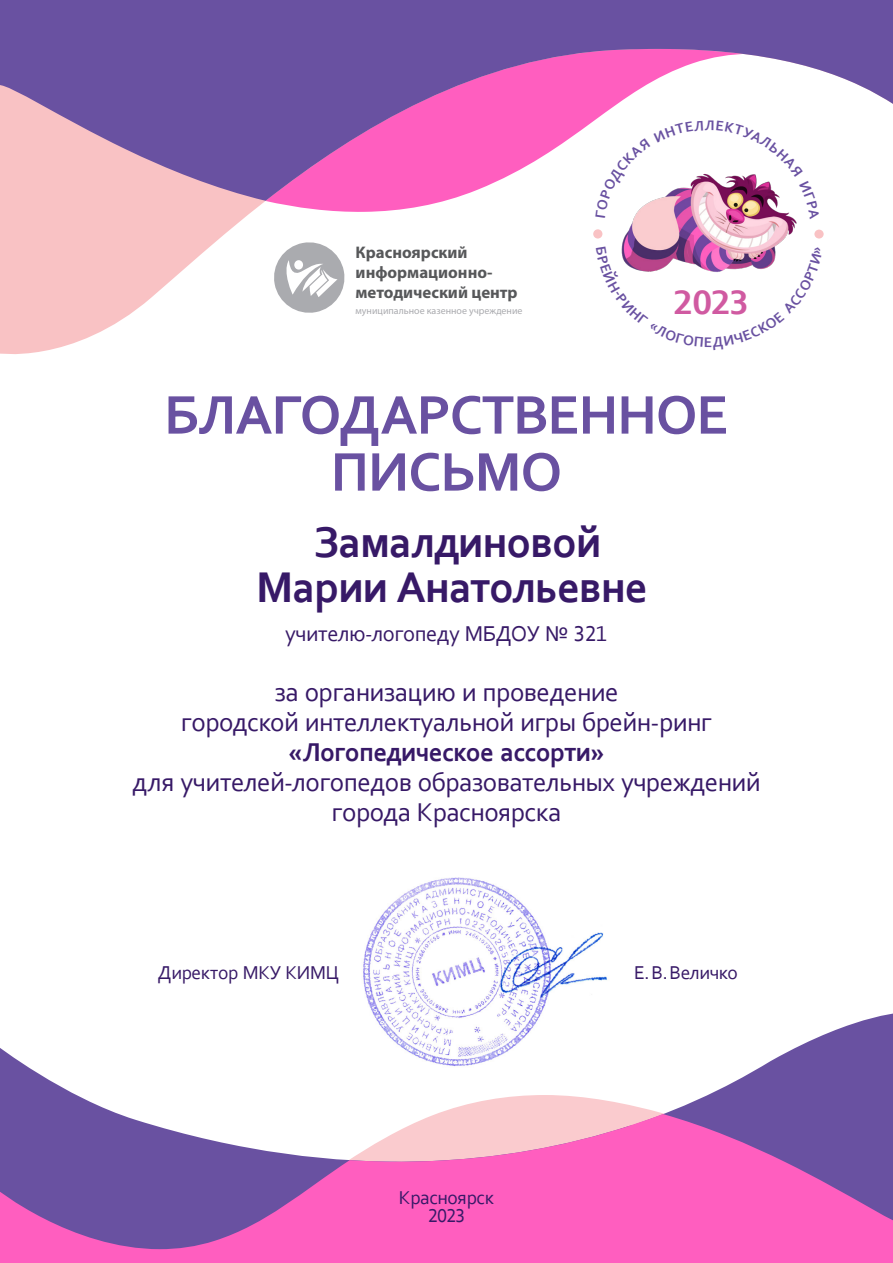
<style>
.page{position:relative;width:893px;height:1263px;background:#fff}
.page>*{position:absolute;margin:0;border:0;box-sizing:border-box;transform-origin:0 0}
.t1{font:700 57px/57px "Corbel";letter-spacing:-.02em;color:#6951a1;text-align:center}
.фио{font:700 45px/45px "Corbel";letter-spacing:-.02em;color:#371967;text-align:center}
.t2{font:700 35.55px "Corbel";color:#d05aa1;scale:1.05 1}
.Стиль_абзаца_2{font:27px/30px "Corbel";letter-spacing:-.02em;color:#371967;text-align:center}
.должность{font:22.5px "Corbel";letter-spacing:-.02em;color:#371967}
.t3{font:19.5px/18px "Corbel";letter-spacing:-.02em;color:#371967;text-align:center}
.t4{font:700 16.8px/20.2px "Myriad Pro";color:#57585a}
.t5{font:9.9px "Myriad Pro";color:#aaabaf}
.s1{font-weight:700}
</style>
<div class="page">
<img style="left:363px;top:877px;width:244px;height:168px">
<svg style="left:0;top:1045px;width:503px;height:69px"></svg>
<svg style="left:503px;top:1011px;width:390px;height:103px"></svg>
<svg style="left:0;top:201px;width:824px;height:153px"></svg>
<div style="left:593px;top:229px;width:9px;height:10px;background:#f9c2c4;border-radius:50%"></div>
<img style="left:613px;top:219px;width:194px;height:27px">
<div style="left:814px;top:230px;width:10px;height:9px;background:#f9c2c4;border-radius:50%"></div>
<svg style="left:271px;top:239px;width:76px;height:77px"></svg>
<div style="left:294px;top:260px;width:9px;height:10px;background:#fff;border-radius:50%"></div>
<svg style="left:0;top:0;width:893px;height:201px;fill:#6951a1"></svg>
<svg style="left:0;top:1114px;width:893px;height:149px;background:#ce6bba"></svg>
<svg style="left:595px;top:120px;width:224px;height:99px"></svg>
<svg style="left:596px;top:246px;width:225px;height:104px"></svg>
<p class="t4" style="left:356px;top:242px;width:164px">Красноярский информационно&shy;методический центр</p>
<p class="t5" style="left:356px;top:305px;width:168px">муниципальное казенное учреждение</p>
<h3 class="t2" style="left:673px;top:280px;width:74px">2023</h3>
<h1 class="t1" style="left:164px;top:385px;width:566px">БЛАГОДАРСТВЕННОЕ<br>ПИСЬМО</h1>
<p class="фио" style="left:256px;top:518px;width:393px">Замалдиновой<br>Марии Анатольевне</p>
<p class="должность" style="left:285px;top:620px;width:324px">учителю-логопеду МБДОУ № 321</p>
<p class="Стиль_абзаца_2" style="left:132px;top:677px;width:630px">за организацию и проведение<br>городской интеллектуальной игры брейн-ринг <span class="s1">«Логопедическое ассорти»<br></span>для учителей-логопедов образовательных учреждений города Красноярска</p>
<p class="t3" style="left:157px;top:963px;width:184px">Директор МКУ КИМЦ</p>
<p class="t3" style="left:634px;top:963px;width:105px">Е.В.Величко</p>
<p class="t3" style="left:399px;top:1188px;width:97px">Красноярск<br>2023</p>
</div>
